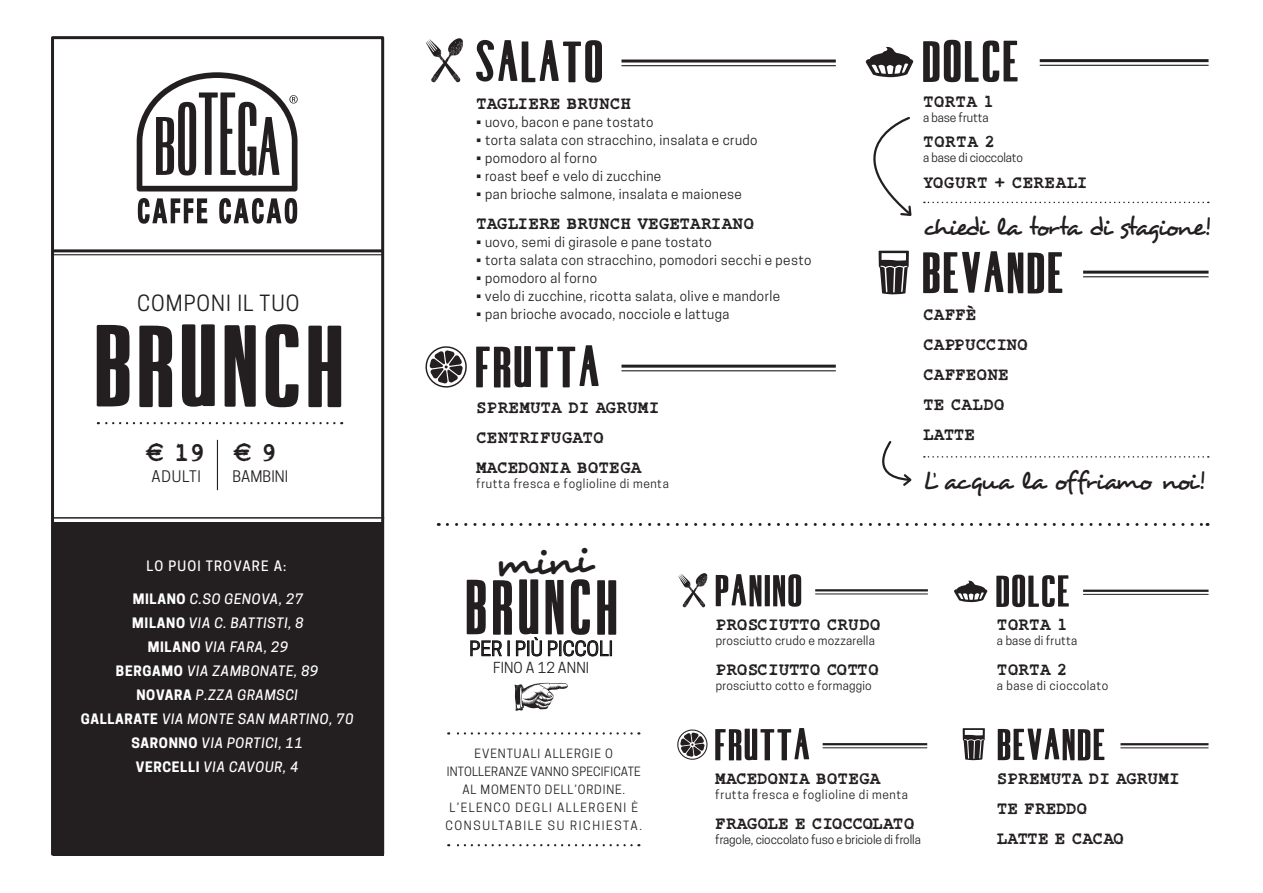
<style>
.page{position:relative;width:1263px;height:893px;background:#fff}
.page>*{position:absolute;margin:0;border:0;box-sizing:border-box;transform-origin:0 0}
.t1{font:90px "botegaondulato";color:#231f20;scale:1.5 1}
.t2{font:60.15px "botegaondulato";letter-spacing:.02em;color:#231f20;scale:1.3 1}
.t3{font:45px "botegaondulato";letter-spacing:-.01em;color:#231f20;scale:1.5 1}
.t4{font:43.05px "Desyrel";color:#231f20}
.t5{font:34.5px "botegaondulato";letter-spacing:-.01em;color:#231f20;scale:1.5 1}
.t6{font:700 27px "Rough Typewriter";color:#231f20}
.t7{font:25.5px "Desyrel";letter-spacing:-.09em;color:#231f20}
.t8{font:25.5px "Desyrel";letter-spacing:-.065em;color:#231f20}
.t9{font:21px "Cooper Hewitt";letter-spacing:.05em;color:#231f20}
.t10{font:19.05px "Cooper Hewitt";letter-spacing:.01em;color:#231f20}
.t11{font:700 18px "Rough Typewriter";color:#231f20}
.t12{font:700 18px "Rough Typewriter";letter-spacing:-.02em;color:#231f20}
.t13{font:15px "Cooper Hewitt";color:#231f20}
.t14{font:14.25px "Cooper Hewitt";letter-spacing:.01em;color:#231f20}
.t15{font:13.5px "Cooper Hewitt";letter-spacing:.03em;color:#231f20}
.t16{font:italic 500 13.5px "Cooper Hewitt";letter-spacing:.05em;color:#fff}
.t17{font:500 13.5px "Cooper Hewitt";letter-spacing:.09em;color:#fff}
.t18{font:12px/18px "Cooper Hewitt";letter-spacing:.02em;color:#231f20;text-align:center}
.t19{font:12px "Cooper Hewitt";letter-spacing:-.01em;color:#231f20}
.t20{font:12px "Cooper Hewitt";letter-spacing:.05em;color:#231f20}
.t21{font:12px "Cooper Hewitt";letter-spacing:.14em;color:#231f20}
.t22{font:12px "Cooper Hewitt";letter-spacing:.12em;color:#231f20}
.t23{font:12px "Cooper Hewitt";letter-spacing:.08em;color:#231f20}
.t24{font:12px "Cooper Hewitt";letter-spacing:.04em;color:#231f20}
.s1{font-weight:700;font-style:normal}
</style>
<div class="page">
<div style="left:53px;top:522px;width:330px;height:334px;background:#231f20"></div>
<div style="left:51px;top:36px;width:333px;height:820px;border:3px solid #231f20"></div>
<svg style="left:470px;top:640px;width:32px;height:16px"></svg>
<div style="left:507px;top:640px;width:3px;height:16px;border:1px solid #000"></div>
<svg style="left:516px;top:637px;width:26px;height:20px"></svg>
<svg style="left:548px;top:640px;width:64px;height:17px"></svg>
<svg style="left:426px;top:38px;width:37px;height:45px"></svg>
<svg style="left:678px;top:573px;width:29px;height:35px"></svg>
<hr style="left:621px;top:60px;width:215px;height:3px;background:#231f20">
<hr style="left:621px;top:65px;width:215px;height:1px;background:#231f20">
<hr style="left:621px;top:365px;width:215px;height:3px;background:#231f20">
<hr style="left:621px;top:370px;width:215px;height:1px;background:#231f20">
<hr style="left:1083px;top:271px;width:125px;height:3px;background:#231f20">
<hr style="left:1083px;top:276px;width:125px;height:1px;background:#231f20">
<hr style="left:815px;top:589px;width:113px;height:2px;background:#231f20">
<hr style="left:815px;top:594px;width:113px;height:1px;background:#231f20">
<hr style="left:1083px;top:590px;width:125px;height:2px;background:#231f20">
<hr style="left:1083px;top:594px;width:125px;height:1px;background:#231f20">
<hr style="left:823px;top:743px;width:104px;height:2px;background:#231f20">
<hr style="left:823px;top:747px;width:104px;height:1px;background:#231f20">
<svg style="left:425px;top:346px;width:42px;height:42px"></svg>
<svg style="left:677px;top:729px;width:31px;height:31px"></svg>
<svg style="left:515px;top:683px;width:53px;height:28px"></svg>
<svg style="left:882px;top:441px;width:30px;height:45px"></svg>
<hr style="left:1120px;top:743px;width:88px;height:2px;background:#231f20">
<hr style="left:1120px;top:747px;width:88px;height:1px;background:#231f20">
<hr style="left:1040px;top:59px;width:168px;height:3px;background:#231f20">
<hr style="left:1040px;top:65px;width:168px;height:1px;background:#231f20">
<svg style="left:447px;top:523px;width:761px;height:3px"></svg>
<svg style="left:448px;top:732px;width:184px;height:2px"></svg>
<svg style="left:98px;top:422px;width:236px;height:2px"></svg>
<svg style="left:448px;top:844px;width:184px;height:2px"></svg>
<svg style="left:924px;top:456px;width:285px;height:2px"></svg>
<svg style="left:924px;top:202px;width:285px;height:1px"></svg>
<svg style="left:137px;top:72px;width:161px;height:119px"></svg>
<svg style="left:138px;top:198px;width:159px;height:26px"></svg>
<hr style="left:217px;top:440px;width:1px;height:50px;background:#231f20">
<svg style="left:878px;top:251px;width:31px;height:44px"></svg>
<svg style="left:866px;top:47px;width:47px;height:30px"></svg>
<svg style="left:963px;top:728px;width:22px;height:32px"></svg>
<svg style="left:954px;top:581px;width:33px;height:21px"></svg>
<hr style="left:52px;top:249px;width:331px;height:3px;background:#231f20">
<hr style="left:52px;top:254px;width:331px;height:1px;background:#231f20">
<hr style="left:54px;top:517px;width:330px;height:2px;background:#231f20">
<svg style="left:873px;top:117px;width:39px;height:99px"></svg>
<p class="t9" style="left:137px;top:291px;width:164px">COMPONI IL TUO</p>
<p class="t1" style="left:97px;top:308px;width:171px">BRUNCH</p>
<p class="t6" style="left:146px;top:438px;width:62px">€ 19</p>
<p class="t6" style="left:234px;top:438px;width:45px">€ 9</p>
<p class="t13" style="left:151px;top:467px;width:51px">ADULTI</p>
<p class="t13" style="left:233px;top:467px;width:57px">BAMBINI</p>
<p class="t17" style="left:147px;top:558px;width:141px">LO PUOI TROVARE A:</p>
<p class="t16" style="left:133px;top:591px;width:172px"><span class="s1">MILANO</span> C.SO GENOVA, 27</p>
<p class="t16" style="left:132px;top:615px;width:173px"><span class="s1">MILANO</span> VIA C. BATTISTI, 8</p>
<p class="t16" style="left:148px;top:639px;width:142px"><span class="s1">MILANO</span> VIA FARA, 29</p>
<p class="t16" style="left:116px;top:663px;width:204px"><span class="s1">BERGAMO</span> VIA ZAMBONATE, 89</p>
<p class="t16" style="left:136px;top:687px;width:163px"><span class="s1">NOVARA</span> P.ZZA GRAMSCI</p>
<p class="t16" style="left:81px;top:711px;width:274px"><span class="s1">GALLARATE</span> VIA MONTE SAN MARTINO, 70</p>
<p class="t16" style="left:132px;top:735px;width:173px"><span class="s1">SARONNO</span> VIA PORTICI, 11</p>
<p class="t16" style="left:136px;top:759px;width:164px"><span class="s1">VERCELLI</span> VIA CAVOUR, 4</p>
<p class="t3" style="left:476px;top:33px;width:89px">SALATO</p>
<p class="t11" style="left:476px;top:93px;width:157px">TAGLIERE BRUNCH</p>
<p class="t15" style="left:476px;top:114px;width:179px">• uovo, bacon e pane tostato</p>
<p class="t15" style="left:476px;top:132px;width:283px">• torta salata con stracchino, insalata e crudo</p>
<p class="t15" style="left:476px;top:150px;width:122px">• pomodoro al forno</p>
<p class="t15" style="left:476px;top:168px;width:187px">• roast beef e velo di zucchine</p>
<p class="t15" style="left:476px;top:186px;width:267px">• pan brioche salmone, insalata e maionese</p>
<p class="t11" style="left:476px;top:213px;width:279px">TAGLIERE BRUNCH VEGETARIANO</p>
<p class="t15" style="left:476px;top:234px;width:237px">• uovo, semi di girasole e pane tostato</p>
<p class="t15" style="left:476px;top:252px;width:337px">• torta salata con stracchino, pomodori secchi e pesto</p>
<p class="t15" style="left:476px;top:270px;width:122px">• pomodoro al forno</p>
<p class="t15" style="left:476px;top:288px;width:306px">• velo di zucchine, ricotta salata, olive e mandorle</p>
<p class="t15" style="left:476px;top:306px;width:255px">• pan brioche avocado, nocciole e lattuga</p>
<p class="t3" style="left:476px;top:338px;width:86px">FRUTTA</p>
<p class="t11" style="left:476px;top:398px;width:185px">SPREMUTA DI AGRUMI</p>
<p class="t11" style="left:476px;top:428px;width:129px">CENTRIFUGATO</p>
<p class="t11" style="left:476px;top:458px;width:167px">MACEDONIA BOTEGA</p>
<p class="t20" style="left:476px;top:477px;width:194px">frutta fresca e foglioline di menta</p>
<p class="t3" style="left:923px;top:32px;width:68px">DOLCE</p>
<p class="t11" style="left:923px;top:91px;width:72px">TORTA 1</p>
<p class="t19" style="left:923px;top:110px;width:67px">a base frutta</p>
<p class="t11" style="left:923px;top:132px;width:74px">TORTA 2</p>
<p class="t19" style="left:923px;top:151px;width:101px">a base di cioccolato</p>
<p class="t11" style="left:923px;top:172px;width:166px">YOGURT + CEREALI</p>
<p class="t7" style="left:923px;top:211px;width:289px">chiedi la torta di stagione!</p>
<p class="t3" style="left:923px;top:244px;width:98px">BEVANDE</p>
<p class="t11" style="left:923px;top:305px;width:55px">CAFFÈ</p>
<p class="t11" style="left:923px;top:335px;width:106px">CAPPUCCINO</p>
<p class="t11" style="left:923px;top:365px;width:87px">CAFFEONE</p>
<p class="t11" style="left:923px;top:395px;width:83px">TE CALDO</p>
<p class="t11" style="left:923px;top:425px;width:54px">LATTE</p>
<p class="t8" style="left:923px;top:465px;width:283px">L’ acqua la offriamo noi!</p>
<p class="t4" style="left:493px;top:536px;width:98px;rotate:-3deg">mini</p>
<p class="t2" style="left:467px;top:568px;width:121px">BRUNCH</p>
<p class="t10" style="left:469px;top:637px;width:145px">PER I PIÙ PICCOLI</p>
<p class="t14" style="left:493px;top:659px;width:98px">FINO A 12 ANNI</p>
<p class="t23" style="left:474px;top:746px;width:140px">EVENTUALI ALLERGIE O</p>
<p class="t18" style="left:447px;top:762px;width:196px">INTOLLERANZE VANNO SPECIFICATE<br>AL MOMENTO DELL’ORDINE.</p>
<p class="t22" style="left:449px;top:800px;width:190px">L’ELENCO DEGLI ALLERGENI È</p>
<p class="t21" style="left:445px;top:818px;width:198px">CONSULTABILE SU RICHIESTA.</p>
<p class="t5" style="left:716px;top:568px;width:61px">PANINO</p>
<p class="t5" style="left:996px;top:569px;width:52px">DOLCE</p>
<p class="t11" style="left:716px;top:614px;width:166px">PROSCIUTTO CRUDO</p>
<p class="t18" style="left:716px;top:632px;width:161px">prosciutto crudo e mozzarella</p>
<p class="t11" style="left:716px;top:659px;width:165px">PROSCIUTTO COTTO</p>
<p class="t18" style="left:716px;top:677px;width:158px">prosciutto cotto e formaggio</p>
<p class="t5" style="left:715px;top:722px;width:67px">FRUTTA</p>
<p class="t11" style="left:715px;top:768px;width:167px">MACEDONIA BOTEGA</p>
<p class="t20" style="left:715px;top:787px;width:194px">frutta fresca e foglioline di menta</p>
<p class="t11" style="left:715px;top:813px;width:201px">FRAGOLE E CIOCCOLATO</p>
<p class="t19" style="left:715px;top:832px;width:207px">fragole, cioccolato fuso e briciole di frolla</p>
<p class="t11" style="left:997px;top:614px;width:72px">TORTA 1</p>
<p class="t18" style="left:997px;top:632px;width:82px">a base di frutta</p>
<p class="t11" style="left:997px;top:659px;width:72px">TORTA 2</p>
<p class="t24" style="left:997px;top:679px;width:113px">a base di cioccolato</p>
<p class="t5" style="left:998px;top:722px;width:75px">BEVANDE</p>
<p class="t11" style="left:997px;top:768px;width:185px">SPREMUTA DI AGRUMI</p>
<p class="t11" style="left:997px;top:798px;width:92px">TE FREDDO</p>
<p class="t12" style="left:997px;top:828px;width:129px">LATTE E CACAO</p>
</div>
